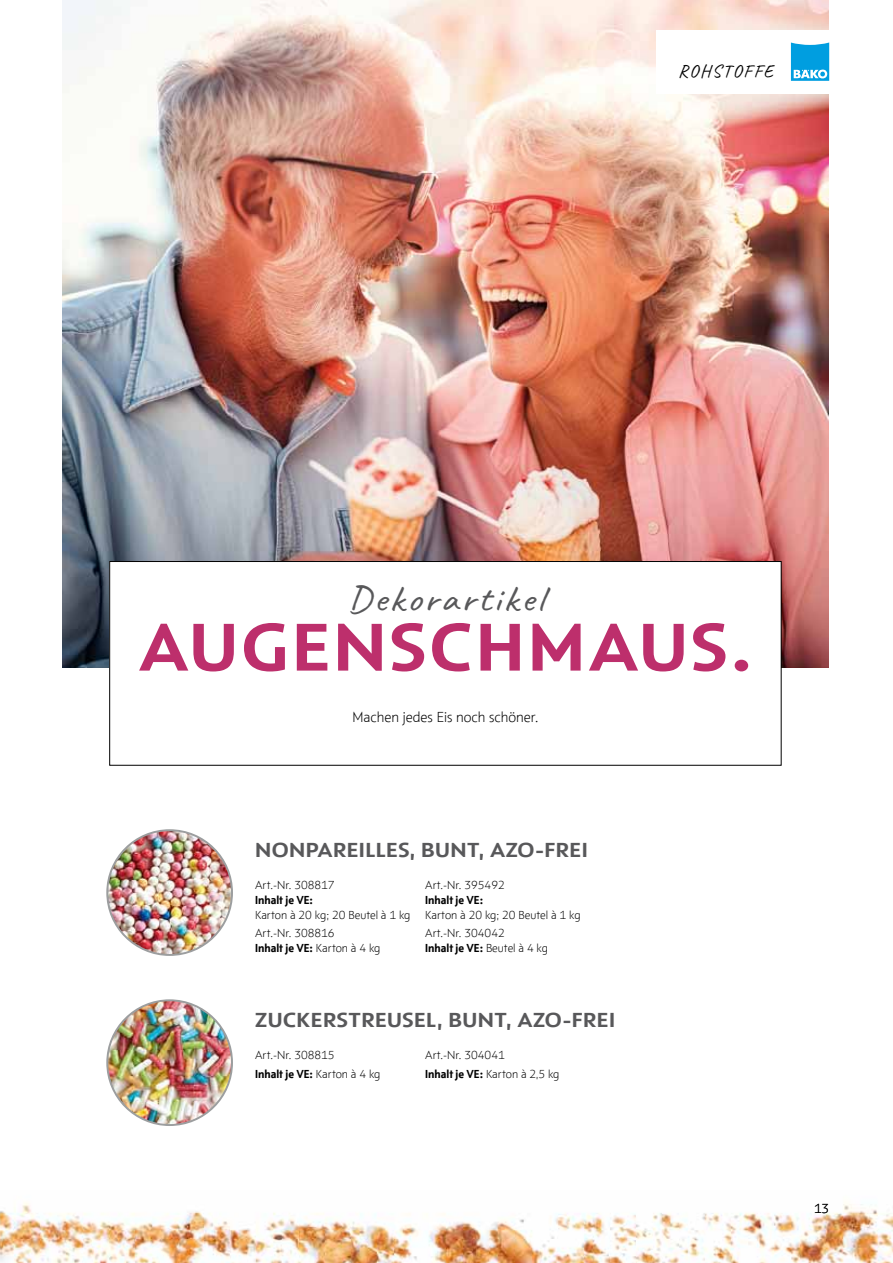
<style>
.page{position:relative;width:893px;height:1263px;background:#fff}
.page>*{position:absolute;margin:0;border:0;box-sizing:border-box;transform-origin:0 0}
.t1{font:700 69px "BAEK Otype";letter-spacing:.04em;color:#bd2f6c;scale:1.15 1}
.t2{font:36px "Caveat";letter-spacing:.055em;color:#58585a;scale:1.15 1}
.t3{font:700 21px "BAEK Otype";letter-spacing:.02em;color:#58585a;scale:1.15 1}
.t4{font:18px "Caveat";color:#000}
.t5{font:300 15px "BAEK Otype";color:#000}
.t6{font:300 13.5px "BAEK Otype";color:#000}
.t7{font:300 12px/18px "BAEK Otype";color:#000}
.t8{font:700 12px "BAEK Otype";color:#000}
.s1{font-weight:300}
.s2{font-weight:700}
</style>
<div class="page">
<img style="left:0;top:1203px;width:893px;height:60px">
<img style="left:63px;top:0;width:765px;height:668px">
<img style="left:107px;top:830px;width:125px;height:125px;border-radius:62px">
<img style="left:107px;top:1000px;width:125px;height:125px;border-radius:62px">
<div style="left:656px;top:30px;width:237px;height:64px;background:#fff"></div>
<svg style="left:791px;top:43px;width:38px;height:38px"></svg>
<div style="left:110px;top:561px;width:671px;height:204px;background:#fff"></div>
<div style="left:109px;top:561px;width:672px;height:204px;border:1px solid #000"></div>
<h3 class="t4" style="left:678px;top:60px;width:23px">Rohstoffe</h3>
<h2 class="t2" style="left:347px;top:576px;width:172px">Dekorartikel</h2>
<h1 class="t1" style="left:139px;top:604px;width:44px">AUGEN</h1>
<h1 class="t1" style="left:390px;top:604px;width:317px">SCHMAUS.</h1>
<p class="t5" style="left:352px;top:708px;width:187px">Machen jedes Eis noch schöner.</p>
<h3 class="t3" style="left:255px;top:837px;width:218px">NONPAREILLES, BUNT, AZO</h3>
<h3 class="t3" style="left:535px;top:837px;width:47px">-FREI</h3>
<p class="t7" style="left:255px;top:876px;width:81px">Art.-Nr. 308817</p>
<p class="t8" style="left:255px;top:892px;width:59px">INHALT JE VE:</p>
<p class="t7" style="left:255px;top:906px;width:157px">Karton à 20 kg; 20 Beutel à 1 kg<br>Art.-Nr. 308816</p>
<p class="t8" style="left:255px;top:940px;width:127px">INHALT JE VE: <span class="s1">Karton à 4 kg</span></p>
<p class="t7" style="left:425px;top:876px;width:81px">Art.-Nr. 395492</p>
<p class="t8" style="left:425px;top:892px;width:59px">INHALT JE VE:</p>
<p class="t7" style="left:425px;top:906px;width:157px">Karton à 20 kg; 20 Beutel à 1 kg<br>Art.-Nr. 304042</p>
<p class="t8" style="left:425px;top:940px;width:124px">INHALT JE VE: <span class="s1">Beutel à 4 kg</span></p>
<h3 class="t3" style="left:255px;top:1007px;width:242px">ZUCKERSTREUSEL, BUNT, AZO</h3>
<h3 class="t3" style="left:563px;top:1007px;width:47px">-FREI</h3>
<p class="t7" style="left:255px;top:1045px;width:127px;line-height:19.2px">Art.-Nr. 308815<br><span class="s2">INHALT JE VE:</span> Karton à 4 kg</p>
<p class="t7" style="left:425px;top:1045px;width:136px;line-height:19.2px">Art.-Nr. 304041<br><span class="s2">INHALT JE VE:</span> Karton à 2,5 kg</p>
<p class="t6" style="left:814px;top:1200px;width:17px">13</p>
</div>
